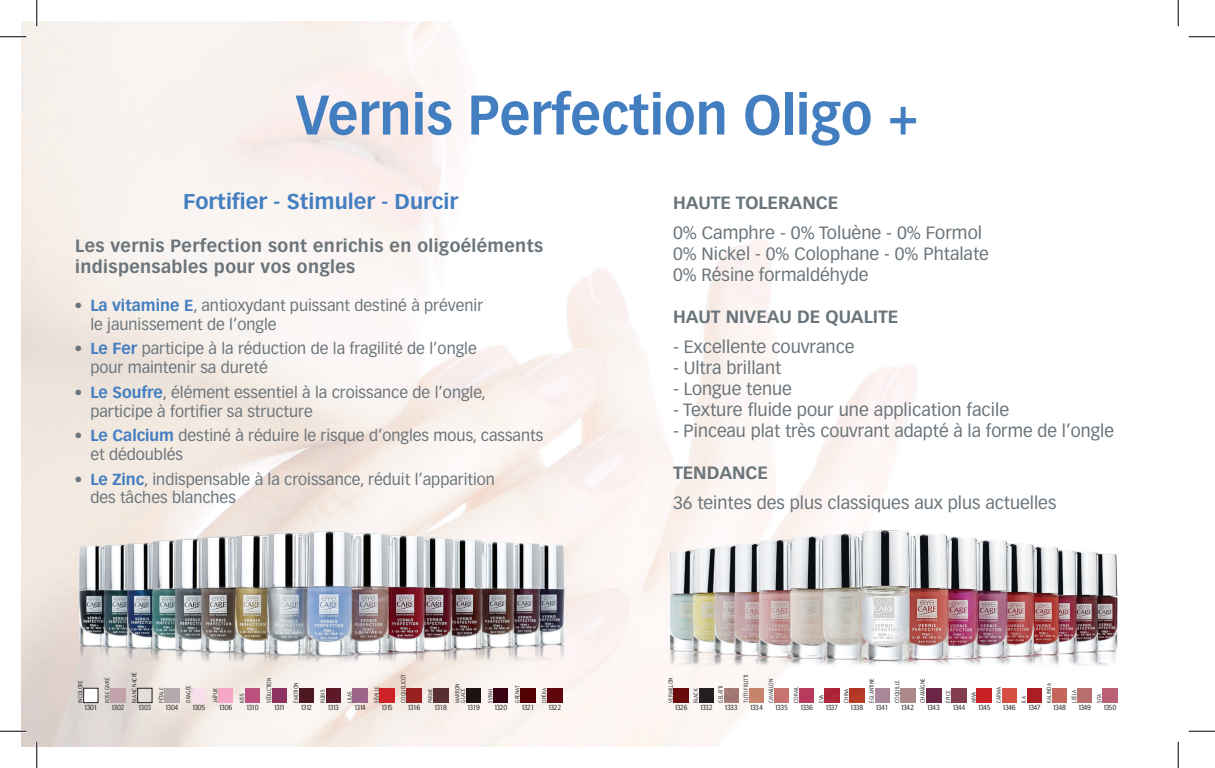
<style>
.page{position:relative;width:1215px;height:768px;background:#fff}
.page>*{position:absolute;margin:0;border:0;box-sizing:border-box;transform-origin:0 0}
.t1{font:700 54.77px "Vectora LH";letter-spacing:.005em;color:#437ec1;scale:.94 1}
.t2{font:700 21px "Vectora LH";color:#437ec1}
.t3{font:17.5px/21px "Vectora LH";color:#6a747b}
.t4{font:700 17.5px/21px "Vectora LH";letter-spacing:.02em;color:#6a747b}
.t5{font:700 17.5px "Vectora LH";color:#6a747b}
.t6{font:15.75px/18.9px "Vectora LH";color:#6a747b}
.t7{font:300 7.52px "Cosmos";letter-spacing:-.12em;color:#231f20;scale:.82 1}
.t8{font:300 5.95px/5.8px "Cosmos";letter-spacing:.02em;color:#231f20;scale:.75 1}
.t9{font:300 5.95px "Cosmos";letter-spacing:.02em;color:#231f20;scale:.76 1}
.t10{font:300 5.95px "Cosmos";color:#231f20;scale:.76 1}
.s1{font-weight:700;color:#437ec1}
</style>
<div class="page">
<img style="left:22px;top:22px;width:1157px;height:724px">
<div style="left:84px;top:688px;width:14px;height:15px;background:#fff"></div>
<div style="left:83px;top:688px;width:15px;height:15px;border:1px solid #231f20"></div>
<img style="left:111px;top:688px;width:14px;height:15px">
<img style="left:139px;top:690px;width:11px;height:11px">
<div style="left:137px;top:688px;width:15px;height:15px;border:1px solid #231f20"></div>
<img style="left:165px;top:688px;width:14px;height:15px">
<img style="left:191px;top:688px;width:15px;height:15px">
<img style="left:218px;top:688px;width:15px;height:15px">
<img style="left:245px;top:688px;width:15px;height:15px">
<img style="left:272px;top:688px;width:15px;height:15px">
<img style="left:299px;top:688px;width:14px;height:15px">
<img style="left:326px;top:688px;width:14px;height:15px">
<img style="left:353px;top:688px;width:14px;height:15px">
<img style="left:380px;top:688px;width:14px;height:15px">
<img style="left:407px;top:688px;width:14px;height:15px">
<img style="left:433px;top:688px;width:15px;height:15px">
<img style="left:493px;top:688px;width:15px;height:15px">
<img style="left:520px;top:688px;width:15px;height:15px">
<img style="left:548px;top:688px;width:14px;height:15px">
<img style="left:674px;top:688px;width:14px;height:15px">
<div style="left:699px;top:688px;width:14px;height:15px;background:#231f20"></div>
<img style="left:976px;top:688px;width:15px;height:15px">
<img style="left:724px;top:688px;width:14px;height:15px">
<img style="left:1002px;top:688px;width:14px;height:15px">
<img style="left:749px;top:688px;width:14px;height:15px">
<img style="left:1027px;top:688px;width:14px;height:15px">
<img style="left:774px;top:688px;width:14px;height:15px">
<img style="left:1052px;top:688px;width:14px;height:15px">
<img style="left:799px;top:688px;width:15px;height:15px">
<img style="left:1077px;top:688px;width:14px;height:15px">
<img style="left:824px;top:688px;width:15px;height:15px">
<img style="left:1102px;top:688px;width:15px;height:15px">
<img style="left:849px;top:688px;width:15px;height:15px">
<img style="left:875px;top:688px;width:14px;height:15px">
<img style="left:901px;top:688px;width:14px;height:15px">
<img style="left:926px;top:688px;width:15px;height:15px">
<img style="left:951px;top:688px;width:15px;height:15px">
<img style="left:466px;top:688px;width:15px;height:15px">
<hr style="left:0;top:36px;width:26px;height:2px;background:#fff">
<hr style="left:0;top:730px;width:26px;height:2px;background:#fff">
<hr style="left:36px;top:0;width:2px;height:26px;background:#fff">
<hr style="left:36px;top:742px;width:2px;height:26px;background:#fff">
<hr style="left:1177px;top:0;width:2px;height:26px;background:#fff">
<hr style="left:1177px;top:742px;width:2px;height:26px;background:#fff">
<svg style="left:0;top:36px;width:26px;height:1px"></svg>
<svg style="left:1188px;top:36px;width:26px;height:1px"></svg>
<svg style="left:0;top:731px;width:26px;height:1px"></svg>
<svg style="left:1188px;top:731px;width:26px;height:1px"></svg>
<svg style="left:36px;top:0;width:1px;height:26px"></svg>
<svg style="left:36px;top:742px;width:1px;height:26px"></svg>
<svg style="left:1177px;top:0;width:1px;height:26px"></svg>
<svg style="left:1177px;top:742px;width:1px;height:26px"></svg>
<h1 class="t1" style="left:295px;top:82px;width:664px">Vernis Perfection Oligo +</h1>
<h2 class="t2" style="left:183px;top:189px;width:276px">Fortifier - Stimuler - Durcir</h2>
<p class="t4" style="left:75px;top:235px;width:469px">Les vernis Perfection sont enrichis en oligoéléments indispensables pour vos ongles</p>
<p class="t6" style="left:90px;top:296px;width:394px;text-indent:-16px">• <span class="s1">La vitamine E</span>, antioxydant puissant destiné à prévenir le jaunissement de l’ongle</p>
<p class="t6" style="left:90px;top:339px;width:388px;text-indent:-16px">• <span class="s1">Le Fer</span> participe à la réduction de la fragilité de l’ongle pour maintenir sa dureté</p>
<p class="t6" style="left:90px;top:383px;width:397px;text-indent:-16px">• <span class="s1">Le Soufre</span>, élément essentiel à la croissance de l’ongle, participe à fortifier sa structure</p>
<p class="t6" style="left:90px;top:426px;width:454px;text-indent:-16px">• <span class="s1">Le Calcium</span> destiné à réduire le risque d’ongles mous, cassants et dédoublés</p>
<p class="t6" style="left:90px;top:470px;width:406px;text-indent:-16px">• <span class="s1">Le Zinc</span>, indispensable à la croissance, réduit l’apparition des tâches blanches</p>
<p class="t5" style="left:673px;top:192px;width:167px">HAUTE TOLERANCE</p>
<p class="t3" style="left:673px;top:222px;width:317px">0% Camphre - 0% Toluène - 0% Formol<br>0% Nickel - 0% Colophane - 0% Phtalate<br>0% Résine formaldéhyde</p>
<p class="t5" style="left:673px;top:306px;width:227px">HAUT NIVEAU DE QUALITE</p>
<p class="t3" style="left:673px;top:336px;width:183px">- Excellente couvrance</p>
<p class="t3" style="left:673px;top:357px;width:110px">- Ultra brillant</p>
<p class="t3" style="left:673px;top:378px;width:120px">- Longue tenue</p>
<p class="t3" style="left:673px;top:399px;width:338px">- Texture fluide pour une application facile</p>
<p class="t3" style="left:673px;top:420px;width:442px">- Pinceau plat très couvrant adapté à la forme de l’ongle</p>
<p class="t5" style="left:673px;top:462px;width:97px">TENDANCE</p>
<p class="t3" style="left:673px;top:492px;width:385px">36 teintes des plus classiques aux plus actuelles</p>
<p class="t8" style="left:78px;top:703px;width:31px;rotate:-90deg">INCOLORE</p>
<p class="t8" style="left:105px;top:703px;width:35px;rotate:-90deg">ROSE GIVRÉ</p>
<p class="t8" style="left:132px;top:703px;width:42px;rotate:-90deg">BLANC NACRÉ</p>
<p class="t8" style="left:159px;top:703px;width:21px;rotate:-90deg">PÉTALE</p>
<p class="t8" style="left:186px;top:703px;width:25px;rotate:-90deg">DRAGÉE</p>
<p class="t8" style="left:212px;top:703px;width:21px;rotate:-90deg">JAÏPUR</p>
<p class="t8" style="left:239px;top:703px;width:14px;rotate:-90deg">KISS</p>
<p class="t8" style="left:266px;top:703px;width:35px;rotate:-90deg">SÉDUCTION</p>
<p class="t8" style="left:293px;top:703px;width:28px;rotate:-90deg">ÉMOTION</p>
<p class="t8" style="left:320px;top:703px;width:19px;rotate:-90deg">RUBIS</p>
<p class="t8" style="left:347px;top:703px;width:17px;rotate:-90deg">LILAS</p>
<p class="t8" style="left:374px;top:703px;width:23px;rotate:-90deg">SÉVILLE</p>
<p class="t8" style="left:401px;top:703px;width:40px;rotate:-90deg">COQUELICOT</p>
<p class="t8" style="left:427px;top:703px;width:21px;rotate:-90deg">PARME</p>
<p class="t8" style="left:454px;top:703px;width:27px;rotate:-90deg">MARRON<br>GLACÉ</p>
<p class="t8" style="left:487px;top:703px;width:21px;rotate:-90deg">SYRAH</p>
<p class="t9" style="left:514px;top:703px;width:24px;rotate:-90deg">GRENAT</p>
<p class="t9" style="left:541px;top:703px;width:21px;rotate:-90deg">OPÉRA</p>
<p class="t9" style="left:667px;top:703px;width:35px;rotate:-90deg">VERMILLON</p>
<p class="t9" style="left:692px;top:703px;width:20px;rotate:-90deg">BLACK</p>
<p class="t9" style="left:717px;top:703px;width:24px;rotate:-90deg">GELATTI</p>
<p class="t10" style="left:742px;top:703px;width:38px;rotate:-90deg">TUTTI FRUTTI</p>
<p class="t10" style="left:767px;top:703px;width:33px;rotate:-90deg">CAVAILLON</p>
<p class="t9" style="left:792px;top:703px;width:23px;rotate:-90deg">CORAIL</p>
<p class="t9" style="left:818px;top:703px;width:12px;rotate:-90deg">EVA</p>
<p class="t9" style="left:843px;top:703px;width:20px;rotate:-90deg">CHINA</p>
<p class="t9" style="left:868px;top:703px;width:34px;rotate:-90deg">ÉGLANTINE</p>
<p class="t9" style="left:893px;top:703px;width:31px;rotate:-90deg">COQUILLE</p>
<p class="t10" style="left:919px;top:703px;width:34px;rotate:-90deg">CHATAÎGNE</p>
<p class="t9" style="left:945px;top:703px;width:17px;rotate:-90deg">ÉPICE</p>
<p class="t9" style="left:970px;top:703px;width:16px;rotate:-90deg">ARYA</p>
<p class="t9" style="left:995px;top:703px;width:22px;rotate:-90deg">CARMA</p>
<p class="t9" style="left:1020px;top:703px;width:11px;rotate:-90deg">ILA</p>
<p class="t9" style="left:1045px;top:703px;width:27px;rotate:-90deg">KALINDA</p>
<p class="t9" style="left:1070px;top:703px;width:19px;rotate:-90deg">LEELA</p>
<p class="t9" style="left:1095px;top:703px;width:13px;rotate:-90deg">SITA</p>
<p class="t7" style="left:84px;top:703px;width:18px">1301</p>
<p class="t7" style="left:111px;top:703px;width:18px">1302</p>
<p class="t7" style="left:138px;top:703px;width:18px">1303</p>
<p class="t7" style="left:165px;top:703px;width:18px">1304</p>
<p class="t7" style="left:192px;top:703px;width:18px">1305</p>
<p class="t7" style="left:218px;top:703px;width:18px">1306</p>
<p class="t7" style="left:246px;top:703px;width:17px">1310</p>
<p class="t7" style="left:273px;top:703px;width:16px">1311</p>
<p class="t7" style="left:300px;top:703px;width:16px">1312</p>
<p class="t7" style="left:327px;top:703px;width:16px">1313</p>
<p class="t7" style="left:354px;top:703px;width:16px">1314</p>
<p class="t7" style="left:381px;top:703px;width:16px">1315</p>
<p class="t7" style="left:407px;top:703px;width:18px">1316</p>
<p class="t7" style="left:434px;top:703px;width:18px">1318</p>
<p class="t7" style="left:467px;top:703px;width:18px">1319</p>
<p class="t7" style="left:494px;top:703px;width:18px">1320</p>
<p class="t7" style="left:521px;top:703px;width:18px">1321</p>
<p class="t7" style="left:548px;top:703px;width:18px">1322</p>
<p class="t7" style="left:674px;top:703px;width:18px">1326</p>
<p class="t7" style="left:699px;top:703px;width:18px">1332</p>
<p class="t7" style="left:724px;top:703px;width:18px">1333</p>
<p class="t7" style="left:749px;top:703px;width:18px">1334</p>
<p class="t7" style="left:774px;top:703px;width:18px">1335</p>
<p class="t7" style="left:799px;top:703px;width:18px">1336</p>
<p class="t7" style="left:825px;top:703px;width:17px">1337</p>
<p class="t7" style="left:850px;top:703px;width:18px">1338</p>
<p class="t7" style="left:875px;top:703px;width:18px">1341</p>
<p class="t7" style="left:900px;top:703px;width:18px">1342</p>
<p class="t7" style="left:926px;top:703px;width:18px">1343</p>
<p class="t7" style="left:952px;top:703px;width:18px">1344</p>
<p class="t7" style="left:977px;top:703px;width:18px">1345</p>
<p class="t7" style="left:1002px;top:703px;width:18px">1346</p>
<p class="t7" style="left:1027px;top:703px;width:17px">1347</p>
<p class="t7" style="left:1052px;top:703px;width:18px">1348</p>
<p class="t7" style="left:1077px;top:703px;width:18px">1349</p>
<p class="t7" style="left:1102px;top:703px;width:18px">1350</p>
</div>
